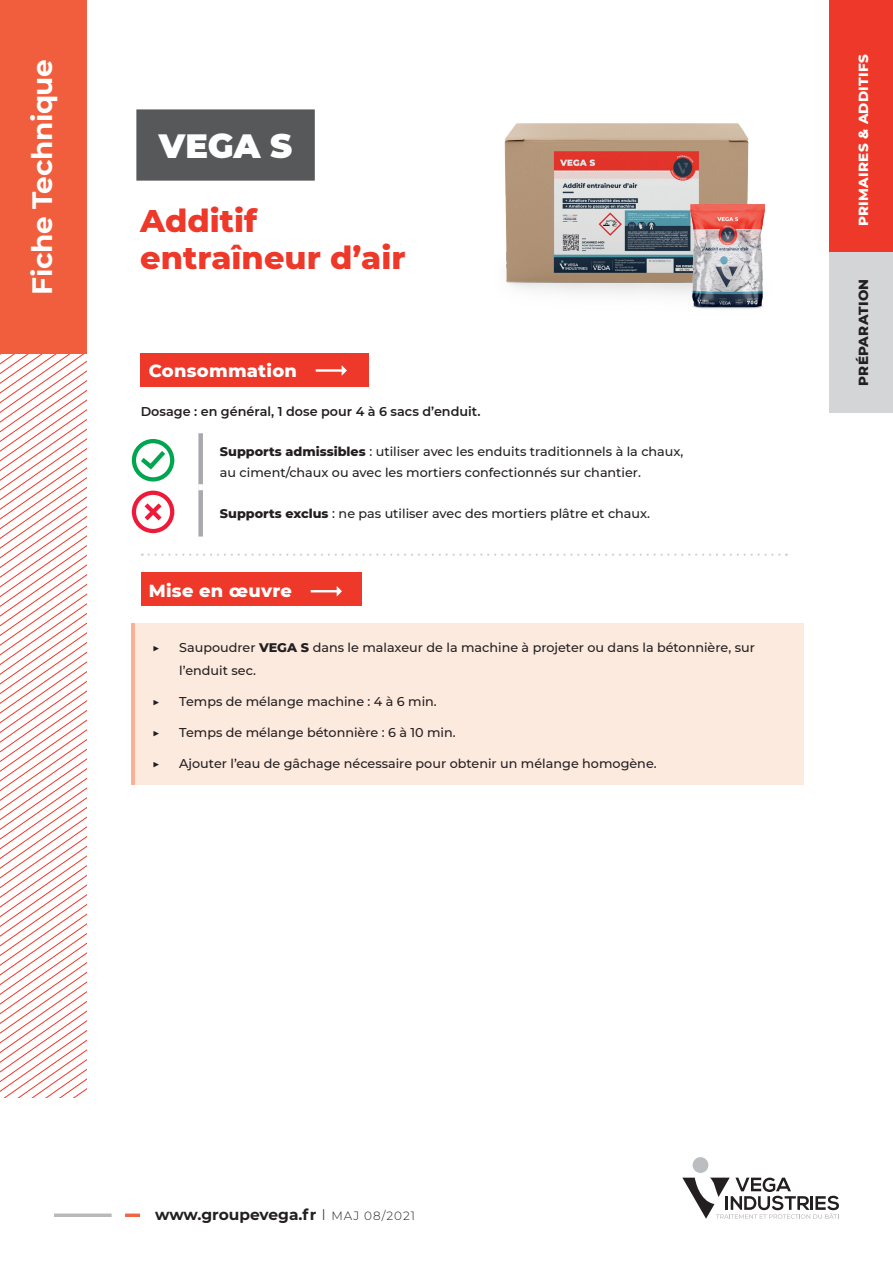
<style>
.page{position:relative;width:893px;height:1263px;background:#fff}
.page>*{position:absolute;margin:0;border:0;box-sizing:border-box;transform-origin:0 0}
.t1{font:900 33.6px "Montserrat";color:#fff}
.t2{font:800 31.95px/37.7px "Montserrat";color:#ee3829}
.t3{font:700 28.05px "Montserrat";letter-spacing:-.015em;color:#fff}
.t4{font:800 17.85px "Montserrat";letter-spacing:.015em;color:#fff}
.t5{font:700 15.45px "Montserrat";color:#231f20}
.t6{font:800 13.5px "Montserrat";letter-spacing:.02em;color:#fff}
.t7{font:800 13.5px "Montserrat";letter-spacing:.02em;color:#231f20}
.t8{font:500 12.75px/22.5px "Montserrat";color:#231f20}
.t9{font:600 12.75px "Montserrat";color:#231f20}
.t10{font:700 12.75px "Montserrat";color:#231f20}
.s1{font-weight:800}
.s2{font-weight:300}
.s3{font-weight:300;font-size:12px}
</style>
<div class="page">
<hr style="left:54px;top:1214px;width:57px;height:3px;background:#b8b9bc">
<hr style="left:125px;top:1214px;width:15px;height:3px;background:#f26543">
<div style="left:693px;top:1157px;width:15px;height:16px;background:#bcbdc0;border-radius:50%"></div>
<svg style="left:682px;top:1177px;width:157px;height:42px"></svg>
<svg style="left:149px;top:553px;width:638px;height:3px"></svg>
<hr style="left:131px;top:623px;width:4px;height:162px;background:#f9b094">
<div style="left:135px;top:623px;width:669px;height:162px;background:#fdeadf"></div>
<div style="left:141px;top:354px;width:228px;height:33px;background:#ee3829"></div>
<svg style="left:316px;top:365px;width:31px;height:11px"></svg>
<div style="left:141px;top:573px;width:220px;height:33px;background:#ee3829"></div>
<svg style="left:311px;top:586px;width:31px;height:10px"></svg>
<svg style="left:0;top:580px;width:87px;height:517px"></svg>
<div style="left:0;top:0;width:87px;height:354px;background:#f15e3d"></div>
<div style="left:136px;top:109px;width:179px;height:72px;background:#57585a"></div>
<div style="left:829px;top:116px;width:64px;height:297px;background:#d4d5d7"></div>
<div style="left:829px;top:0;width:64px;height:251px;background:#ee3829"></div>
<svg style="left:198px;top:433px;width:5px;height:103px"></svg>
<svg style="left:132px;top:439px;width:42px;height:42px"></svg>
<svg style="left:132px;top:491px;width:42px;height:42px"></svg>
<img style="left:504px;top:123px;width:245px;height:170px">
<img style="left:661px;top:192px;width:104px;height:117px">
<h3 class="t3" style="left:22px;top:295px;width:237px;rotate:-90deg">Fiche Technique</h3>
<h1 class="t1" style="left:159px;top:121px;width:135px">VEGA S</h1>
<h2 class="t2" style="left:140px;top:200px;width:267px">Additif entraîneur d’air</h2>
<h3 class="t4" style="left:149px;top:358px;width:150px">Consommation</h3>
<p class="t9" style="left:141px;top:403px;width:341px">Dosage : en général, 1 dose pour 4 à 6 sacs d’enduit.</p>
<p class="t8" style="left:220px;top:440px;width:465px;line-height:21px"><span class="s1">Supports admissibles</span> : utiliser avec les enduits traditionnels à la chaux, au ciment/chaux ou avec les mortiers confectionnés sur chantier.</p>
<p class="t8" style="left:220px;top:502px;width:432px"><span class="s1">Supports exclus</span> : ne pas utiliser avec des mortiers plâtre et chaux.</p>
<h3 class="t4" style="left:149px;top:577px;width:145px">Mise en œuvre</h3>
<p class="t10" style="left:152px;top:639px;width:9px">▶</p>
<p class="t8" style="left:179px;top:636px;width:577px">Saupoudrer <span class="s1">VEGA S</span> dans le malaxeur de la machine à projeter ou dans la bétonnière, sur l’enduit sec.</p>
<p class="t10" style="left:152px;top:692px;width:9px">▶</p>
<p class="t8" style="left:179px;top:690px;width:259px">Temps de mélange machine : 4 à 6 min.</p>
<p class="t10" style="left:152px;top:723px;width:9px">▶</p>
<p class="t8" style="left:179px;top:721px;width:278px">Temps de mélange bétonnière : 6 à 10 min.</p>
<p class="t10" style="left:152px;top:754px;width:9px">▶</p>
<p class="t8" style="left:179px;top:752px;width:479px">Ajouter l’eau de gâchage nécessaire pour obtenir un mélange homogène.</p>
<p class="t6" style="left:853px;top:226px;width:173px;rotate:-90deg">PRIMAIRES &amp; ADDITIFS</p>
<p class="t7" style="left:853px;top:386px;width:109px;rotate:-90deg">PRÉPARATION</p>
<p class="t5" style="left:155px;top:1203px;width:261px">www.groupevega.fr <span class="s2">I</span> <span class="s3">MAJ 08/2021</span></p>
</div>
